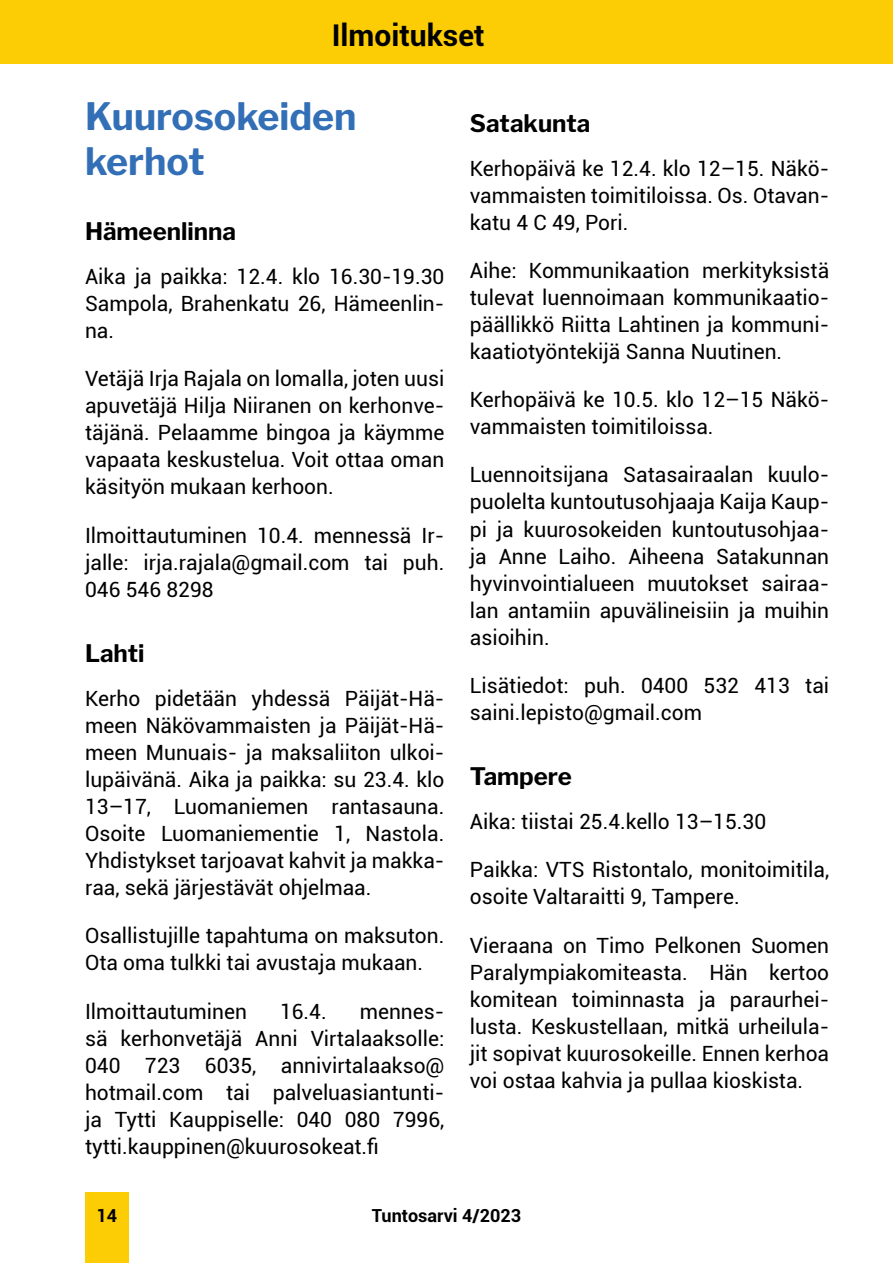
<style>
.page{position:relative;width:893px;height:1263px;background:#fff}
.page>*{position:absolute;margin:0;border:0;box-sizing:border-box;transform-origin:0 0}
.t1{font:700 37.5px/45px "Libre Franklin";color:#336fb6}
.t2{font:700 30px "Roboto";color:#000}
.t3{font:700 24px "Libre Franklin";color:#000}
.t4{font:21px/27px "Roboto";color:#000;text-align:justify}
.t5{font:700 18px "Roboto";color:#000}
</style>
<div class="page">
<div style="left:85px;top:1192px;width:44px;height:71px;background:#fccd05"></div>
<div style="left:0;top:0;width:893px;height:64px;background:#fccd05"></div>
<h2 class="t2" style="left:332px;top:14px;width:154px">Ilmoitukset</h2>
<h1 class="t1" style="left:85px;top:94px;width:273px">Kuurosokeiden kerhot</h1>
<p class="t3" style="left:85px;top:217px;width:152px">Hämeenlinna</p>
<p class="t4" style="left:85px;top:262px;width:361px">Aika ja paikka: 12.4. klo 16.30-19.30<br>Sampola, Brahenkatu 26, Hämeenlin&shy;na.</p>
<p class="t4" style="left:85px;top:365px;width:361px">Vetäjä Irja Rajala on lomalla, joten uusi apuvetäjä Hilja Niiranen on kerhonve&shy;täjänä. Pelaamme bingoa ja käymme vapaata keskustelua. Voit ottaa oman käsityön mukaan kerhoon.</p>
<p class="t4" style="left:85px;top:521px;width:361px">Ilmoittautuminen 10.4. mennessä Ir&shy;jalle: irja.rajala@gmail.com tai puh.<br>046 546 8298</p>
<p class="t3" style="left:85px;top:639px;width:61px">Lahti</p>
<p class="t4" style="left:85px;top:684px;width:361px">Kerho pidetään yhdessä Päijät-Hä&shy;meen Näkövammaisten ja Päijät-Hä&shy;meen Munuais- ja maksaliiton ulkoi&shy;lupäivänä. Aika ja paikka: su 23.4. klo 13–17, Luomaniemen rantasauna.<br>Osoite Luomaniementie 1, Nastola.<br>Yhdistykset tarjoavat kahvit ja makka&shy;raa, sekä järjestävät ohjelmaa.</p>
<p class="t4" style="left:85px;top:921px;width:361px">Osallistujille tapahtuma on maksuton.<br>Ota oma tulkki tai avustaja mukaan.</p>
<p class="t4" style="left:85px;top:997px;width:163px">Ilmoittautuminen</p>
<p class="t4" style="left:280px;top:997px;width:48px">16.4.</p>
<p class="t4" style="left:85px;top:997px;width:361px;text-indent:275px">mennes&shy;sä kerhonvetäjä Anni Virtalaaksolle:<br>040 723 6035, annivirtalaakso@ hotmail.com tai palveluasiantunti&shy;ja Tytti Kauppiselle: 040 080 7996, tytti.kauppinen@kuurosokeat.fi</p>
<p class="t3" style="left:470px;top:108px;width:122px">Satakunta</p>
<p class="t4" style="left:470px;top:154px;width:361px">Kerhopäivä ke 12.4. klo 12–15. Näkö&shy;vammaisten toimitiloissa. Os. Otavan&shy;katu 4 C 49, Pori.</p>
<p class="t4" style="left:470px;top:256px;width:361px">Aihe: Kommunikaation merkityksistä tulevat luennoimaan kommunikaatio&shy;päällikkö Riitta Lahtinen ja kommuni&shy;kaatiotyöntekijä Sanna Nuutinen.</p>
<p class="t4" style="left:470px;top:385px;width:361px">Kerhopäivä ke 10.5. klo 12–15 Näkö&shy;vammaisten toimitiloissa.</p>
<p class="t4" style="left:470px;top:461px;width:361px">Luennoitsijana Satasairaalan kuulo&shy;puolelta kuntoutusohjaaja Kaija Kaup&shy;pi ja kuurosokeiden kuntoutusohjaa&shy;ja Anne Laiho. Aiheena Satakunnan hyvinvointialueen muutokset sairaa&shy;lan antamiin apuvälineisiin ja muihin asioihin.</p>
<p class="t4" style="left:470px;top:671px;width:361px">Lisätiedot: puh. 0400 532 413 tai saini.lepisto@gmail.com</p>
<p class="t3" style="left:470px;top:762px;width:103px">Tampere</p>
<p class="t4" style="left:470px;top:807px;width:298px">Aika: tiistai 25.4.kello 13–15.30</p>
<p class="t4" style="left:470px;top:855px;width:361px">Paikka: VTS Ristontalo, monitoimitila, osoite Valtaraitti 9, Tampere.</p>
<p class="t4" style="left:470px;top:931px;width:361px">Vieraana on Timo Pelkonen Suomen Paralympiakomiteasta. Hän kertoo komitean toiminnasta ja paraurhei&shy;lusta. Keskustellaan, mitkä urheilula&shy;jit sopivat kuurosokeille. Ennen kerhoa voi ostaa kahvia ja pullaa kioskista.</p>
<p class="t5" style="left:97px;top:1203px;width:22px">14</p>
<p class="t5" style="left:372px;top:1203px;width:151px">Tuntosarvi 4/2023</p>
</div>
